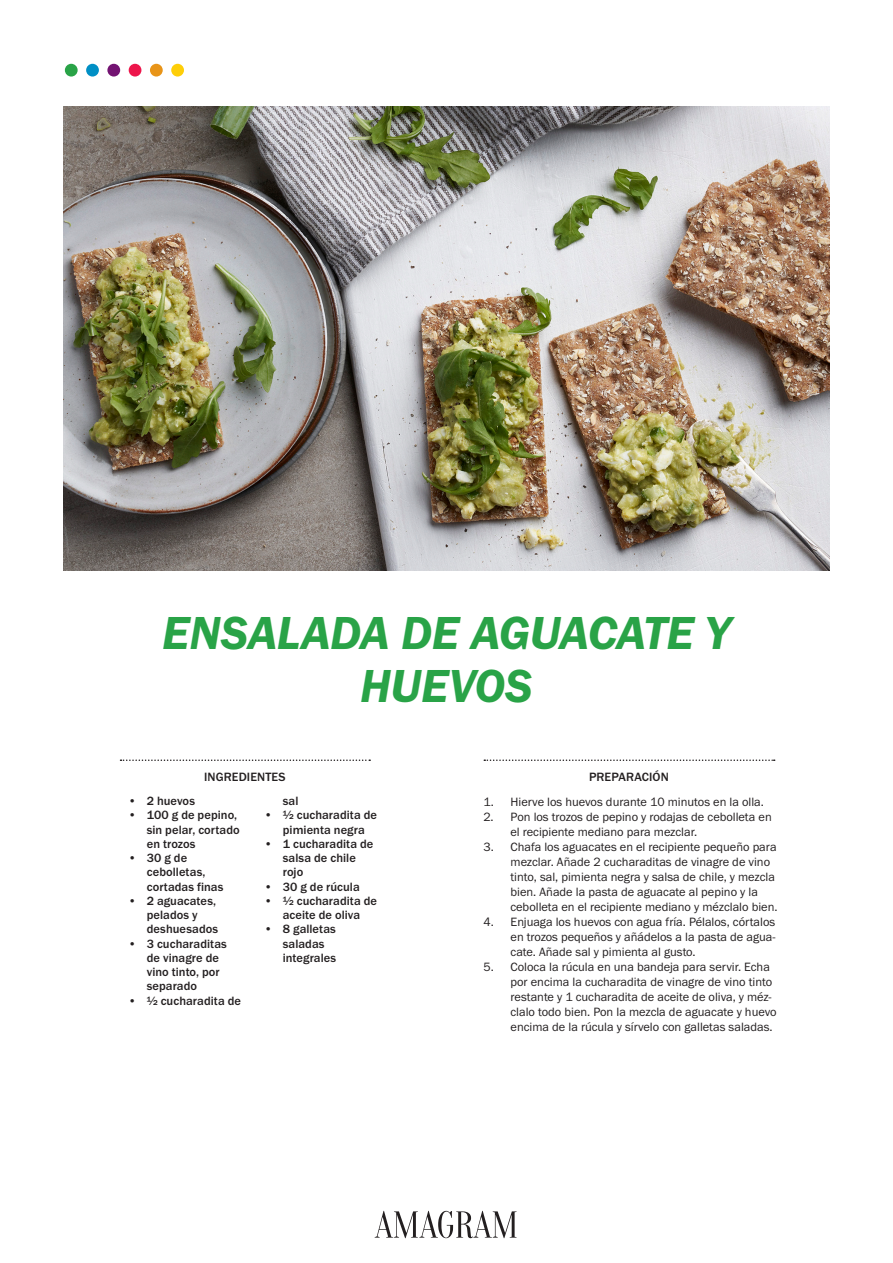
<style>
.page{position:relative;width:893px;height:1263px;background:#fff}
.page>*{position:absolute;margin:0;border:0;box-sizing:border-box;transform-origin:0 0}
.Cards_description_He{font:48px/52.5px "Franklin Gothic URW Dem Ita";letter-spacing:-.01em;color:#29a347;text-align:center}
.t1{font:12.45px/15px "Franklin Gothic URW Boo";color:#231f20}
.INGREDIENTS_Versal_8{font:500 12.45px/14.2px "Franklin Gothic URW";letter-spacing:.005em;color:#231f20}
.s1{font-family:"Franklin Gothic URW Boo";font-weight:400}
</style>
<div class="page">
<img style="left:64px;top:106px;width:765px;height:464px">
<svg style="left:484px;top:759px;width:291px;height:2px"></svg>
<svg style="left:121px;top:759px;width:249px;height:2px"></svg>
<div style="left:171px;top:64px;width:13px;height:13px;background:#fece08;border-radius:50%"></div>
<div style="left:150px;top:64px;width:13px;height:13px;background:#e89418;border-radius:50%"></div>
<div style="left:129px;top:64px;width:12px;height:13px;background:#ed164b;border-radius:50%"></div>
<div style="left:107px;top:64px;width:13px;height:13px;background:#731372;border-radius:50%"></div>
<div style="left:86px;top:64px;width:13px;height:13px;background:#008fc5;border-radius:50%"></div>
<div style="left:65px;top:64px;width:13px;height:13px;background:#29a347;border-radius:50%"></div>
<svg style="left:375px;top:1211px;width:142px;height:27px"></svg>
<p class="Cards_description_He" style="left:162px;top:605px;width:570px">ENSALADA DE AGUACATE Y<br>HUEVOS</p>
<p class="INGREDIENTS_Versal_8" style="left:204px;top:769px;width:83px">INGREDIENTES</p>
<p class="INGREDIENTS_Versal_8" style="left:128px;top:793px;width:68px"><span class="s1">•</span> 2 huevos</p>
<p class="INGREDIENTS_Versal_8" style="left:147px;top:808px;width:94px;text-indent:-18px"><span class="s1">•</span> 100 g de pepino, sin pelar, cortado en trozos</p>
<p class="INGREDIENTS_Versal_8" style="left:147px;top:850px;width:78px;text-indent:-18px"><span class="s1">•</span> 30 g de cebolletas, cortadas finas</p>
<p class="INGREDIENTS_Versal_8" style="left:147px;top:893px;width:73px;text-indent:-18px"><span class="s1">•</span> 2 aguacates, pelados y deshuesados</p>
<p class="INGREDIENTS_Versal_8" style="left:147px;top:936px;width:82px;text-indent:-18px"><span class="s1">•</span> 3 cucharaditas de vinagre de vino tinto, por separado</p>
<p class="INGREDIENTS_Versal_8" style="left:128px;top:993px;width:114px"><span class="s1">•</span> ½ cucharadita de</p>
<p class="INGREDIENTS_Versal_8" style="left:283px;top:793px;width:17px">sal</p>
<p class="INGREDIENTS_Versal_8" style="left:264px;top:808px;width:114px;text-align:center"><span class="s1">•</span> ½ cucharadita de pimienta negra</p>
<p class="INGREDIENTS_Versal_8" style="left:283px;top:836px;width:92px;text-indent:-18px"><span class="s1">•</span> 1 cucharadita de salsa de chile rojo</p>
<p class="INGREDIENTS_Versal_8" style="left:264px;top:879px;width:97px"><span class="s1">•</span> 30 g de rúcula</p>
<p class="INGREDIENTS_Versal_8" style="left:264px;top:893px;width:114px;text-align:center"><span class="s1">•</span> ½ cucharadita de aceite de oliva</p>
<p class="INGREDIENTS_Versal_8" style="left:283px;top:922px;width:55px;text-indent:-18px"><span class="s1">•</span> 8 galletas saladas integrales</p>
<p class="INGREDIENTS_Versal_8" style="left:589px;top:769px;width:81px">PREPARACIÓN</p>
<p class="t1" style="left:483px;top:794px;width:282px">1. Hierve los huevos durante 10 minutos en la olla.</p>
<p class="t1" style="left:510px;top:809px;width:263px;text-indent:-27px">2. Pon los trozos de pepino y rodajas de cebolleta en el recipiente mediano para mezclar.</p>
<p class="t1" style="left:510px;top:839px;width:268px;text-indent:-27px">3. Chafa los aguacates en el recipiente pequeño para mezclar. Añade 2 cucharaditas de vinagre de vino tinto, sal, pimienta negra y salsa de chile, y mezcla bien. Añade la pasta de aguacate al pepino y la cebolleta en el recipiente mediano y mézclalo bien.</p>
<p class="t1" style="left:510px;top:914px;width:267px;text-align:justify;text-indent:-27px">4. Enjuaga los huevos con agua fría. Pélalos, córtalos en trozos pequeños y añádelos a la pasta de agua&shy;cate. Añade sal y pimienta al gusto.</p>
<p class="t1" style="left:510px;top:959px;width:268px;text-indent:-27px">5. Coloca la rúcula en una bandeja para servir. Echa por encima la cucharadita de vinagre de vino tinto restante y 1 cucharadita de aceite de oliva, y méz&shy;clalo todo bien. Pon la mezcla de aguacate y huevo encima de la rúcula y sírvelo con galletas saladas.</p>
</div>
